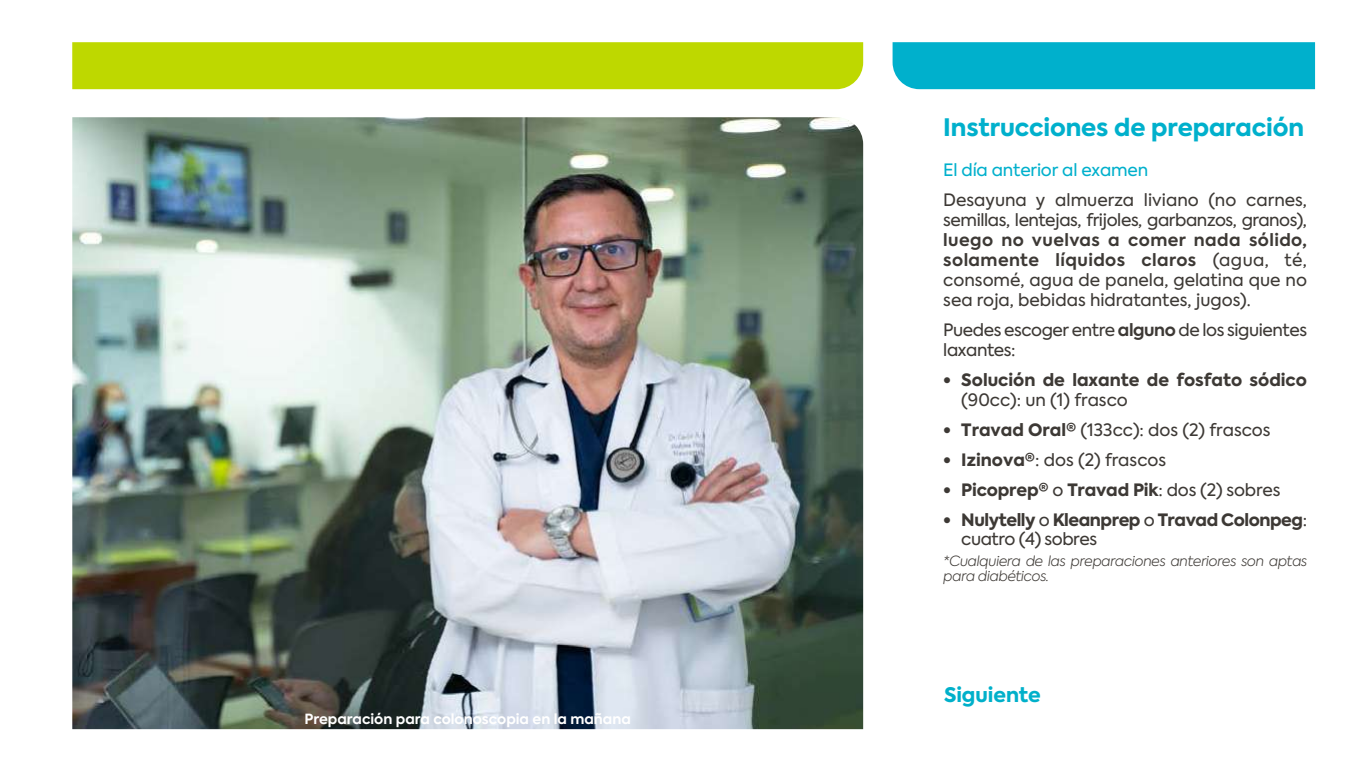
<style>
.page{position:relative;width:1366px;height:768px;background:#fff}
.page>*{position:absolute;margin:0;border:0;box-sizing:border-box;transform-origin:0 0}
.t1{font:800 24px "Axiforma";letter-spacing:-.005em;color:#00b0cc}
.t2{font:800 20px "Axiforma";color:#00b0ca}
.t3{font:17px/20px "Axiforma";color:#3d3935;text-align:justify}
.t4{font:17px/20px "Axiforma";letter-spacing:-.025em;color:#3d3935}
.t5{font:800 17px/20px "Axiforma";letter-spacing:-.01em;color:#3d3935}
.t6{font:17px "Axiforma";letter-spacing:-.01em;color:#00b0cc}
.t7{font:italic 300 14px/16px "Axiforma";letter-spacing:-.025em;color:#3d3935}
.t8{font:700 14px "Axiforma";color:#fff}
.s1{font-weight:700}
.s2{font-weight:800}
.s3{font-weight:400}
</style>
<div class="page">
<div style="left:72px;top:42px;width:791px;height:47px;background:#bed800"></div>
<img style="left:72px;top:117px;width:791px;height:612px">
<div style="left:893px;top:42px;width:422px;height:47px;background:#00b0cc"></div>
<p class="t8" style="left:305px;top:709px;width:328px">Preparación para colonoscopia en la mañana</p>
<h1 class="t1" style="left:943px;top:110px;width:362px">Instrucciones de preparación</h1>
<p class="t6" style="left:943px;top:159px;width:206px">El día anterior al examen</p>
<p class="t4" style="left:943px;top:190px;width:365px">Desayuna y almuerza liviano (no carnes, semillas, lentejas, frijoles, garbanzos, granos),</p>
<p class="t3" style="left:943px;top:230px;width:365px"><span class="s1">luego no vuelvas a comer nada sólido, solamente líquidos claros</span> (agua, té, consomé, agua de panela, gelatina que no sea roja, bebidas hidratantes, jugos).</p>
<p class="t4" style="left:943px;top:320px;width:365px">Puedes escoger entre <span class="s1">alguno</span> de los siguientes laxantes:</p>
<p class="t5" style="left:943px;top:370px;width:365px">• Solución de laxante de fosfato sódico</p>
<p class="t3" style="left:961px;top:390px;width:168px">(90cc): un (1) frasco</p>
<p class="t3" style="left:943px;top:420px;width:329px"><span class="s2">• Travad Oral®</span> (133cc): dos (2) frascos</p>
<p class="t3" style="left:943px;top:450px;width:224px"><span class="s2">• Izinova®</span>: dos (2) frascos</p>
<p class="t5" style="left:943px;top:480px;width:339px">• Picoprep® <span class="s3">o</span> Travad Pik<span class="s3">: dos (2) sobres</span></p>
<p class="t5" style="left:961px;top:510px;width:347px;text-indent:-18px">• Nulytelly <span class="s3">o</span> Kleanprep <span class="s3">o</span> Travad Colonpeg<span class="s3">: cuatro (4) sobres</span></p>
<p class="t7" style="left:943px;top:552px;width:365px">*Cualquiera de las preparaciones anteriores son aptas para diabéticos.</p>
<p class="t2" style="left:944px;top:681px;width:98px">Siguiente</p>
</div>
